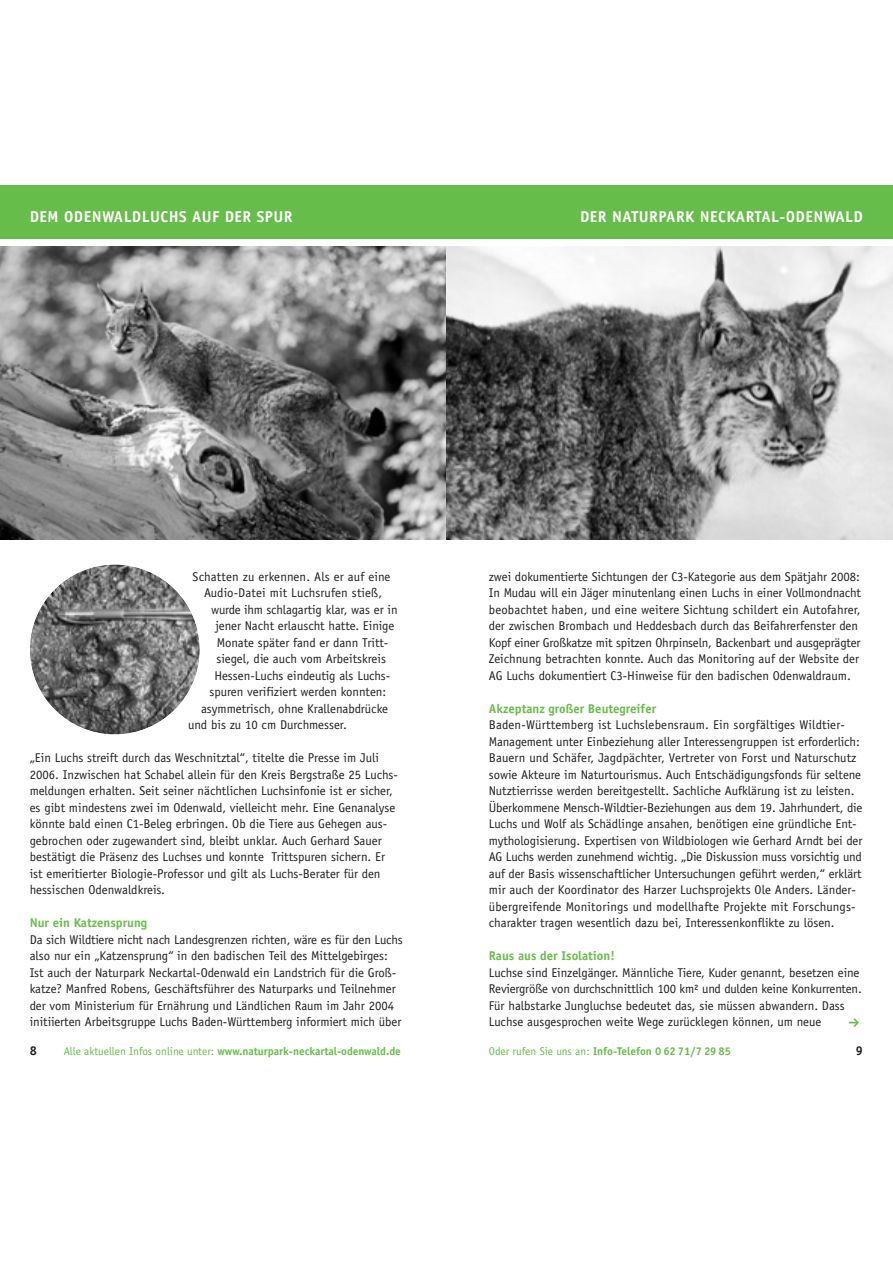
<style>
.page{position:relative;width:893px;height:1263px;background:#fff}
.page>*{position:absolute;margin:0;border:0;box-sizing:border-box;transform-origin:0 0}
.t1{font:700 15.75px "Officina Sans";letter-spacing:.03em;color:#fff}
.t2{font:15.75px "FF Dingbests";color:#67bd49}
.t3{font:12.75px/16.5px "Officina Sans";color:#231f20}
.t4{font:700 12.75px "Officina Sans";color:#67bd49}
.t5{font:700 12.75px "Officina Sans";color:#231f20}
.t6{font:700 11.25px "Officina Sans";letter-spacing:-.005em;color:#67bd49}
.s1{font-weight:400}
</style>
<div class="page">
<div style="left:0;top:185px;width:893px;height:54px;background:#67bd49"></div>
<img style="left:30px;top:564px;width:170px;height:170px;border-radius:50%">
<img style="left:0;top:247px;width:446px;height:293px">
<svg style="left:446px;top:247px;width:447px;height:293px;background:#969696"></svg>
<p class="t1" style="left:30px;top:211px;width:264px">DEM ODENWALDLUCHS AUF DER SPUR</p>
<p class="t1" style="left:580px;top:211px;width:284px">DER NATURPARK NECKARTAL-ODENWALD</p>
<p class="t3" style="left:193px;top:569px;width:199px">Schatten zu erkennen. Als er auf eine</p>
<p class="t3" style="left:204px;top:586px;width:180px">Audio-Datei mit Luchsrufen stieß,</p>
<p class="t3" style="left:211px;top:602px;width:188px">wurde ihm schlag artig klar, was er in</p>
<p class="t3" style="left:215px;top:619px;width:180px">jener Nacht erlauscht hatte. Einige</p>
<p class="t3" style="left:217px;top:635px;width:173px">Monate später fand er dann Tritt -</p>
<p class="t3" style="left:217px;top:652px;width:171px">siegel, die auch vom Arbeitskreis</p>
<p class="t3" style="left:214px;top:668px;width:177px">Hessen-Luchs eindeutig als Luchs-</p>
<p class="t3" style="left:209px;top:685px;width:178px">spuren verifiziert werden konnten:</p>
<p class="t3" style="left:201px;top:701px;width:188px">asymmetrisch, ohne Krallenabdrücke</p>
<p class="t3" style="left:188px;top:718px;width:160px">und bis zu 10 cm Durchmesser.</p>
<p class="t3" style="left:30px;top:751px;width:370px">„Ein Luchs streift durch das Weschnitztal“, titelte die Presse im Juli 2006. Inzwischen hat Schabel allein für den Kreis Bergstraße 25 Luchs&shy;meldungen erhalten. Seit seiner nächtlichen Luchs infonie ist er sicher, es gibt mindestens zwei im Odenwald, vielleicht mehr. Eine Genanalyse könnte bald einen C1-Beleg erbringen. Ob die Tiere aus Gehegen aus - gebrochen oder zugewandert sind, bleibt unklar. Auch Gerhard Sauer bestätigt die Präsenz des Luchses und konnte Trittspuren sichern. Er ist emeritierter Biologie-Professor und gilt als Luchs-Berater für den hessischen Odenwaldkreis.</p>
<p class="t4" style="left:30px;top:918px;width:119px">Nur ein Katzensprung</p>
<p class="t3" style="left:30px;top:932px;width:374px">Da sich Wildtiere nicht nach Landesgrenzen richten, wäre es für den Luchs also nur ein „Katzensprung“ in den badischen Teil des Mittel gebirges:<br>Ist auch der Naturpark Neckartal-Odenwald ein Landstrich für die Groß&shy;katze? Manfred Robens, Geschäftsführer des Naturparks und Teil nehmer der vom Ministerium für Ernährung und Ländlichen Raum im Jahr 2004 initiierten Arbeitsgruppe Luchs Baden-Württemberg informiert mich über</p>
<p class="t5" style="left:30px;top:1046px;width:9px">8</p>
<p class="t6" style="left:64px;top:1047px;width:338px"><span class="s1">Alle aktuellen Infos online unter:</span> www.naturpark-neckartal-odenwald.de</p>
<p class="t3" style="left:489px;top:569px;width:374px">zwei dokumentierte Sichtungen der C3-Kategorie aus dem Spätjahr 2008:<br>In Mudau will ein Jäger minutenlang einen Luchs in einer Vollmondnacht beobachtet haben, und eine weitere Sichtung schildert ein Autofahrer, der zwischen Brombach und Heddesbach durch das Beifahrerfenster den Kopf einer Großkatze mit spitzen Ohrpinseln, Backenbart und ausgeprägter Zeichnung betrachten konnte. Auch das Monitoring auf der Website der AG Luchs dokumentiert C3-Hinweise für den badischen Odenwaldraum.</p>
<p class="t4" style="left:489px;top:704px;width:169px">Akzeptanz großer Beutegreifer</p>
<p class="t3" style="left:489px;top:718px;width:375px">Baden-Württemberg ist Luchslebensraum. Ein sorgfältiges Wildtier-Management unter Einbeziehung aller Interessengruppen ist erforderlich:<br>Bauern und Schäfer, Jagdpächter, Vertreter von Forst und Naturschutz sowie Akteure im Naturtourismus. Auch Entschädigungsfonds für seltene Nutztierrisse werden bereitgestellt. Sachliche Aufklärung ist zu leisten.<br>Überkommene Mensch-Wildtier-Beziehungen aus dem 19. Jahrhundert, die Luchs und Wolf als Schädlinge ansahen, benötigen eine gründliche Ent&shy;mythologisierung. Expertisen von Wildbiologen wie Gerhard Arndt bei der AG Luchs werden zunehmend wichtig. „Die Diskussion muss vorsichtig und auf der Basis wissenschaftlicher Untersuchungen geführt werden,“ erklärt mir auch der Koordinator des Harzer Luchsprojekts Ole Anders. Länder&shy;übergreifende Monitorings und modellhafte Projekte mit Forschungs - charakter tragen wesentlich dazu bei, Interessenkonflikte zu lösen.</p>
<p class="t4" style="left:489px;top:951px;width:127px">Raus aus der Isolation!</p>
<p class="t3" style="left:489px;top:965px;width:374px">Luchse sind Einzelgänger. Männliche Tiere, Kuder genannt, besetzen eine Reviergröße von durchschnittlich 100 km² und dulden keine Konkurrenten.<br>Für halbstarke Jungluchse bedeutet das, sie müssen abwandern. Dass Luchse ausgesprochen weite Wege zurücklegen können, um neue</p>
<p class="t2" style="left:848px;top:1013px;width:14px">f</p>
<p class="t6" style="left:489px;top:1047px;width:244px"><span class="s1">Oder rufen Sie uns an:</span> Info-Telefon 0 62 71/7 29 85</p>
<p class="t5" style="left:856px;top:1046px;width:9px">9</p>
</div>
